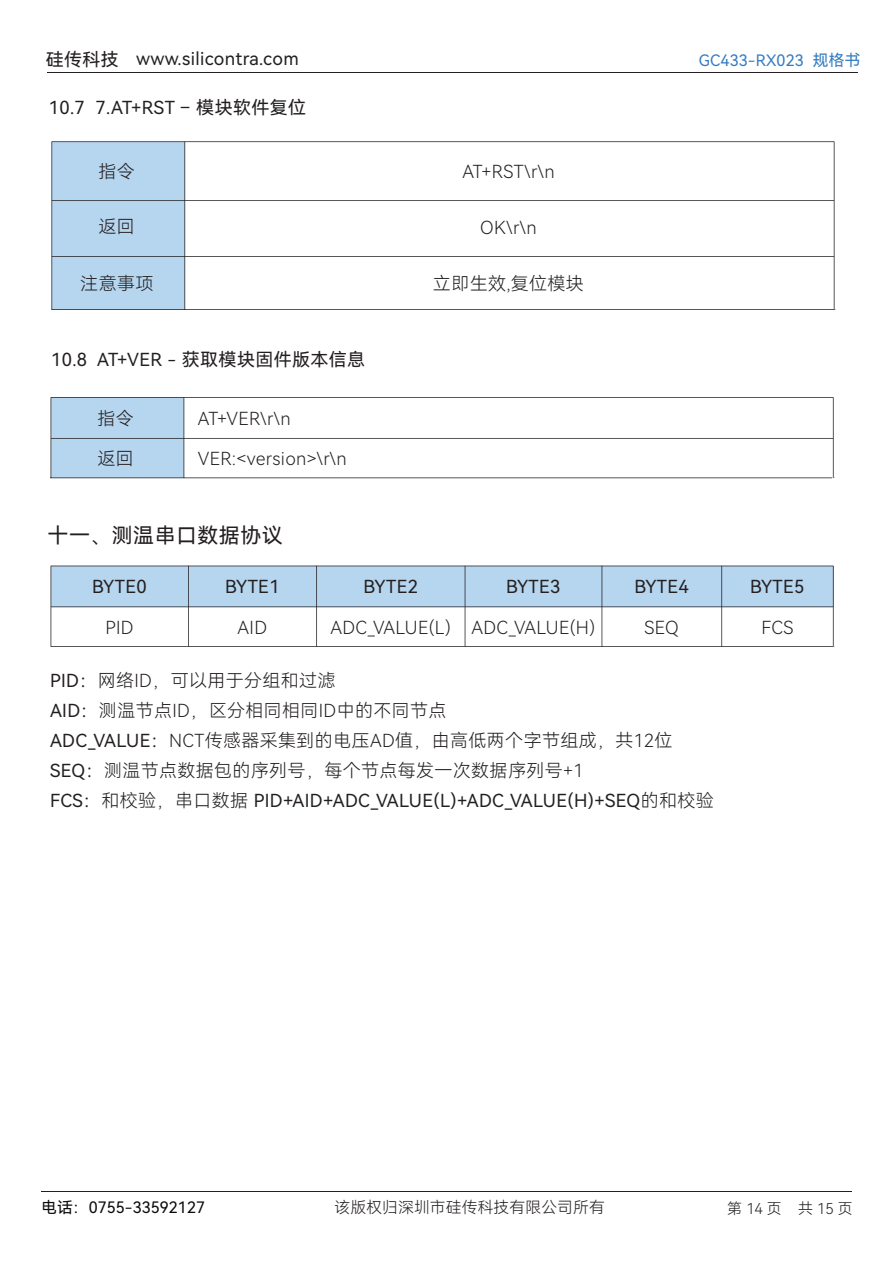
<style>
.page{position:relative;width:893px;height:1263px;background:#fff}
.page>*{position:absolute;margin:0;border:0;box-sizing:border-box;transform-origin:0 0}
.t1{font:21px "Harmony OS Sans SC";letter-spacing:.02em;color:#231f20}
.t2{font:18px/30px "Harmony OS Sans SC Light";letter-spacing:.02em;color:#231f20}
.t3{font:18px "Harmony OS Sans SC";letter-spacing:.02em;color:#231f20}
.t4{font:15.75px "Harmony OS Sans SC Light";letter-spacing:.01em;color:#231f20}
.t5{font:15.75px "Harmony OS Sans SC";letter-spacing:.005em;color:#0c0a0a}
.t6{font:15.75px "Harmony OS Sans SC";letter-spacing:.01em;color:#347cc0}
.t7{font:15px "Harmony OS Sans SC Light";color:#231f20}
.s1{font-family:"Harmony OS Sans SC"}
.s2{font-family:"Harmony OS Sans SC Light"}
</style>
<div class="page">
<hr style="left:47px;top:72px;width:811px;height:1px;background:#231f20">
<hr style="left:41px;top:1191px;width:811px;height:1px;background:#231f20">
<div style="left:51px;top:397px;width:133px;height:81px;background:#b6d5ef"></div>
<svg style="left:52px;top:397px;width:781px;height:1px"></svg>
<svg style="left:52px;top:438px;width:781px;height:1px"></svg>
<svg style="left:50px;top:477px;width:782px;height:1px"></svg>
<hr style="left:51px;top:397px;width:1px;height:81px;background:#231f20">
<hr style="left:184px;top:397px;width:1px;height:81px;background:#231f20">
<hr style="left:833px;top:397px;width:1px;height:81px;background:#231f20">
<div style="left:51px;top:566px;width:782px;height:41px;background:#b6d5ef"></div>
<svg style="left:52px;top:566px;width:781px;height:1px"></svg>
<svg style="left:52px;top:606px;width:781px;height:1px"></svg>
<svg style="left:51px;top:646px;width:782px;height:1px"></svg>
<hr style="left:51px;top:566px;width:1px;height:80px;background:#231f20">
<hr style="left:188px;top:566px;width:1px;height:80px;background:#231f20">
<hr style="left:316px;top:566px;width:1px;height:80px;background:#231f20">
<hr style="left:465px;top:566px;width:1px;height:80px;background:#231f20">
<hr style="left:602px;top:566px;width:1px;height:80px;background:#231f20">
<hr style="left:721px;top:566px;width:1px;height:80px;background:#231f20">
<hr style="left:833px;top:566px;width:1px;height:80px;background:#231f20">
<div style="left:52px;top:142px;width:133px;height:167px;background:#b6d5ef"></div>
<svg style="left:52px;top:141px;width:782px;height:1px"></svg>
<svg style="left:52px;top:200px;width:782px;height:1px"></svg>
<svg style="left:52px;top:256px;width:782px;height:1px"></svg>
<svg style="left:51px;top:309px;width:784px;height:1px"></svg>
<hr style="left:51px;top:142px;width:1px;height:167px;background:#231f20">
<hr style="left:184px;top:142px;width:1px;height:167px;background:#231f20">
<hr style="left:834px;top:142px;width:1px;height:167px;background:#231f20">
<p class="t3" style="left:46px;top:46px;width:255px">硅传科技 www.silicontra.com</p>
<p class="t6" style="left:699px;top:50px;width:163px">GC433-RX023 规格书</p>
<p class="t3" style="left:49px;top:95px;width:259px">10.7 7.AT+RST – 模块软件复位</p>
<p class="t2" style="left:98px;top:156px;width:38px">指令</p>
<p class="t2" style="left:462px;top:156px;width:94px">AT+RST\r\n</p>
<p class="t2" style="left:98px;top:211px;width:38px">返回</p>
<p class="t2" style="left:80px;top:268px;width:75px">注意事项</p>
<p class="t3" style="left:51px;top:347px;width:316px">10.8 AT+VER - 获取模块固件版本信息</p>
<p class="t2" style="left:97px;top:403px;width:38px">指令</p>
<p class="t2" style="left:198px;top:403px;width:94px">AT+VER\r\n</p>
<p class="t2" style="left:97px;top:443px;width:38px">返回</p>
<p class="t2" style="left:198px;top:443px;width:151px">VER:&lt;version&gt;\r\n</p>
<p class="t1" style="left:48px;top:521px;width:237px">十一、测温串口数据协议</p>
<p class="t2" style="left:480px;top:212px;width:58px">OK\r\n</p>
<p class="t2" style="left:433px;top:268px;width:152px">立即生效,复位模块</p>
<p class="t3" style="left:92px;top:574px;width:56px">BYTE0</p>
<p class="t2" style="left:105px;top:611px;width:30px">PID</p>
<p class="t3" style="left:225px;top:574px;width:56px">BYTE1</p>
<p class="t2" style="left:238px;top:611px;width:31px">AID</p>
<p class="t3" style="left:363px;top:574px;width:56px">BYTE2</p>
<p class="t2" style="left:330px;top:611px;width:122px">ADC_VALUE(L)</p>
<p class="t3" style="left:506px;top:574px;width:56px">BYTE3</p>
<p class="t2" style="left:471px;top:611px;width:125px">ADC_VALUE(H)</p>
<p class="t3" style="left:634px;top:574px;width:56px">BYTE4</p>
<p class="t2" style="left:644px;top:611px;width:36px">SEQ</p>
<p class="t2" style="left:50px;top:665px;width:624px"><span class="s1">PID：</span>网络ID，可以用于分组和过滤<br><span class="s1">AID：</span>测温节点ID，区分相同相同ID中的不同节点<br><span class="s1">ADC_VALUE：</span>NCT传感器采集到的电压AD值，由高低两个字节组成，共12位<span class="s1">SEQ：</span>测温节点数据包的序列号，每个节点每发一次数据序列号+1</p>
<p class="t3" style="left:50px;top:788px;width:665px">FCS：<span class="s2">和校验，串口数据</span> PID+AID+ADC_VALUE(L)+ADC_VALUE(H)+SEQ<span class="s2">的和校验</span></p>
<p class="t3" style="left:750px;top:574px;width:56px">BYTE5</p>
<p class="t2" style="left:761px;top:611px;width:33px">FCS</p>
<p class="t5" style="left:41px;top:1196px;width:165px">电话：0755-33592127</p>
<p class="t4" style="left:334px;top:1196px;width:272px">该版权归深圳市硅传科技有限公司所有</p>
<p class="t7" style="left:727px;top:1198px;width:127px">第 14 页 共 15 页</p>
</div>
